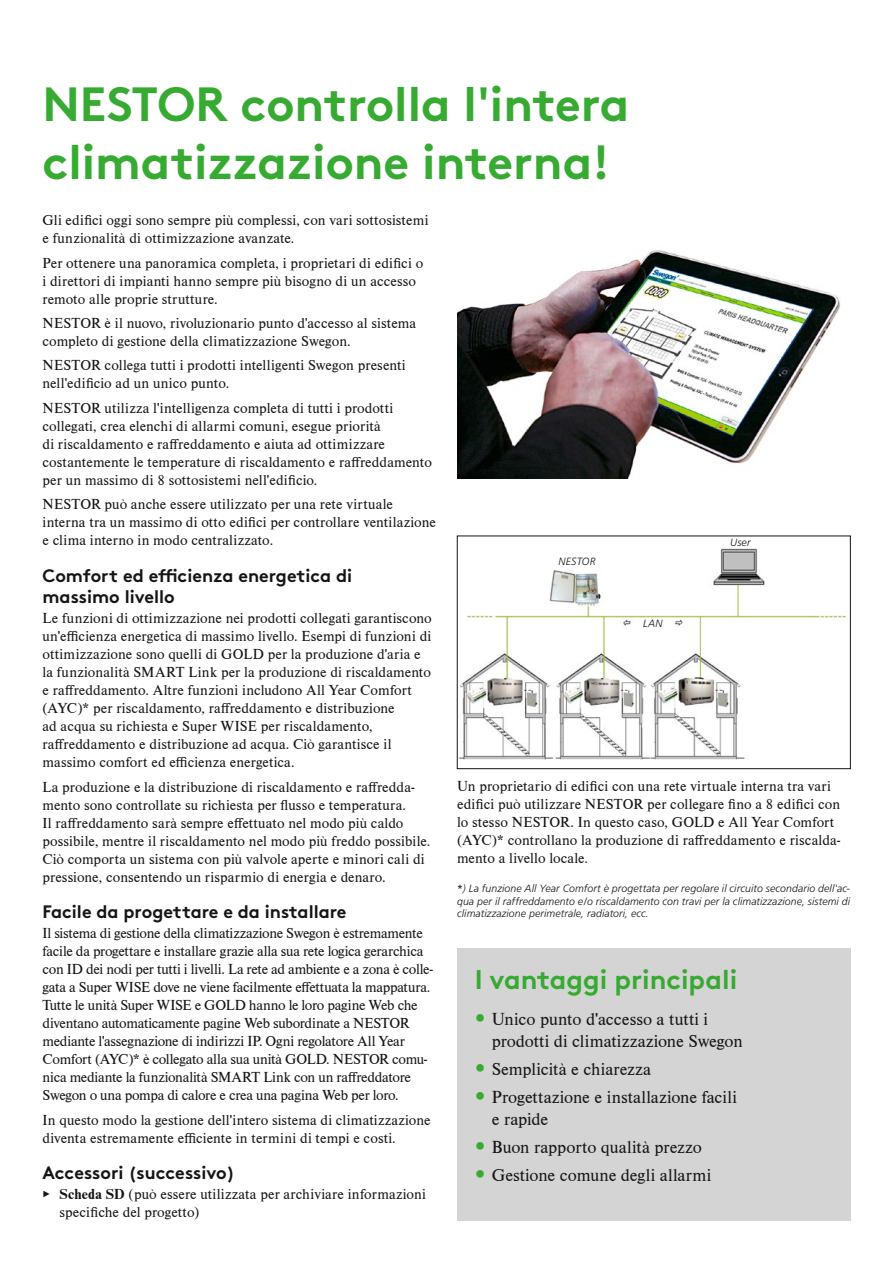
<style>
.page{position:relative;width:893px;height:1263px;background:#fff}
.page>*{position:absolute;margin:0;border:0;box-sizing:border-box;transform-origin:0 0}
.t1{font:700 48px/57.6px "Swegon Brown";color:#37aa32}
.t2{font:700 27px "Swegon Brown";color:#37aa32}
.t3{font:18px/28px "Nimbus Rom D";color:#161514}
.t4{font:700 18px/21.6px "Swegon Brown";color:#161514}
.t5{font:15px/18px "Nimbus Rom D";color:#161514}
.t6{font:15px/18px "Nimbus Rom D";letter-spacing:-.02em;color:#161514}
.t7{font:italic 300 10.5px/12.6px "Frutiger";letter-spacing:.01em;color:#161514;text-align:justify}
.s1{font-weight:700}
.s2{font-weight:400;font-style:normal}
</style>
<div class="page">
<img style="left:459px;top:548px;width:388px;height:212px">
<div style="left:457px;top:536px;width:393px;height:233px;border:1px solid #161514"></div>
<img style="left:457px;top:250px;width:383px;height:228px">
<div style="left:457px;top:948px;width:393px;height:272px;background:#d4d4d4"></div>
<h1 class="t1" style="left:43px;top:70px;width:588px">NESTOR controlla l'intera climatizzazione interna!</h1>
<p class="t5" style="left:43px;top:212px;width:388px">Gli edifici oggi sono sempre più complessi, con vari sottosistemi e funzionalità di ottimizzazione avanzate.</p>
<p class="t5" style="left:43px;top:254px;width:382px">Per ottenere una panoramica completa, i proprietari di edifici o i direttori di impianti hanno sempre più bisogno di un accesso remoto alle proprie strutture.</p>
<p class="t5" style="left:43px;top:314px;width:375px">NESTOR è il nuovo, rivoluzionario punto d'accesso al sistema completo di gestione della climatizzazione Swegon.</p>
<p class="t5" style="left:43px;top:357px;width:365px">NESTOR collega tutti i prodotti intelligenti Swegon presenti nell'edificio ad un unico punto.</p>
<p class="t5" style="left:43px;top:399px;width:391px">NESTOR utilizza l'intelligenza completa di tutti i prodotti collegati, crea elenchi di allarmi comuni, esegue priorità<br>di riscaldamento e raffreddamento e aiuta ad ottimizzare costantemente le temperature di riscaldamento e raffreddamento per un massimo di 8 sottosistemi nell'edificio.</p>
<p class="t5" style="left:43px;top:495px;width:395px">NESTOR può anche essere utilizzato per una rete virtuale interna tra un massimo di otto edifici per controllare ventilazione e clima interno in modo centralizzato.</p>
<p class="t4" style="left:43px;top:563px;width:311px">Comfort ed efficienza energetica di massimo livello</p>
<p class="t5" style="left:43px;top:610px;width:391px">Le funzioni di ottimizzazione nei prodotti collegati garantiscono un'efficienza energetica di massimo livello. Esempi di funzioni di ottimizzazione sono quelli di GOLD per la produzione d'aria e la funzionalità SMART Link per la produzione di riscaldamento e raffreddamento. Altre funzioni includono All Year Comfort (AYC)* per riscaldamento, raffreddamento e distribuzione<br>ad acqua su richiesta e Super WISE per riscaldamento, raffreddamento e distribuzione ad acqua. Ciò garantisce il massimo comfort ed efficienza energetica.</p>
<p class="t5" style="left:43px;top:778px;width:389px">La produzione e la distribuzione di riscaldamento e raffredda&shy;mento sono controllate su richiesta per flusso e temperatura.<br>Il raffreddamento sarà sempre effettuato nel modo più caldo possibile, mentre il riscaldamento nel modo più freddo possibile.<br>Ciò comporta un sistema con più valvole aperte e minori cali di pressione, consentendo un risparmio di energia e denaro.</p>
<p class="t4" style="left:43px;top:899px;width:306px">Facile da progettare e da installare</p>
<p class="t6" style="left:43px;top:925px;width:392px">Il sistema di gestione della climatizzazione Swegon è estremamente facile da progettare e installare grazie alla sua rete logica gerarchica con ID dei nodi per tutti i livelli. La rete ad ambiente e a zona è colle&shy;gata a Super WISE dove ne viene facilmente effettuata la mappatura.<br>Tutte le unità Super WISE e GOLD hanno le loro pagine Web che diventano automaticamente pagine Web subordinate a NESTOR mediante l'assegnazione di indirizzi IP. Ogni regolatore All Year Comfort (AYC)* è collegato alla sua unità GOLD. NESTOR comu&shy;nica mediante la funzionalità SMART Link con un raffreddatore Swegon o una pompa di calore e crea una pagina Web per loro.</p>
<p class="t5" style="left:43px;top:1111px;width:390px">In questo modo la gestione dell'intero sistema di climatizzazione diventa estremamente efficiente in termini di tempi e costi.</p>
<p class="t4" style="left:43px;top:1160px;width:194px">Accessori (successivo)</p>
<p class="t5" style="left:60px;top:1186px;width:368px;text-indent:-17px">▸ <span class="s1">Scheda SD</span> (può essere utilizzata per archiviare informazioni specifiche del progetto)</p>
<p class="t7" style="left:730px;top:536px;width:22px">User</p>
<p class="t7" style="left:559px;top:555px;width:39px">NESTOR</p>
<p class="t7" style="left:643px;top:617px;width:21px">LAN</p>
<p class="t5" style="left:457px;top:777px;width:385px">Un proprietario di edifici con una rete virtuale interna tra vari edifici può utilizzare NESTOR per collegare fino a 8 edifici con lo stesso NESTOR. In questo caso, GOLD e All Year Comfort (AYC)* controllano la produzione di raffreddamento e riscalda&shy;mento a livello locale.</p>
<p class="t7" style="left:457px;top:882px;width:395px"><span class="s2">*</span>) La funzione All Year Comfort è progettata per regolare il circuito secondario dell'ac&shy;qua per il raffreddamento e/o riscaldamento con travi per la climatizzazione, sistemi di climatizzazione perimetrale, radiatori, ecc.</p>
<h2 class="t2" style="left:475px;top:957px;width:264px">I vantaggi principali</h2>
<p class="t3" style="left:492px;top:1009px;width:253px;line-height:21.6px">Unico punto d'accesso a tutti i prodotti di climatizzazione Swegon</p>
<p class="t3" style="left:492px;top:1055px;width:247px">Semplicità e chiarezza<br>Progettazione e installazione facili</p>
<p class="t3" style="left:492px;top:1105px;width:221px">e rapide<br>Buon rapporto qualità prezzo<br>Gestione comune degli allarmi</p>
</div>
